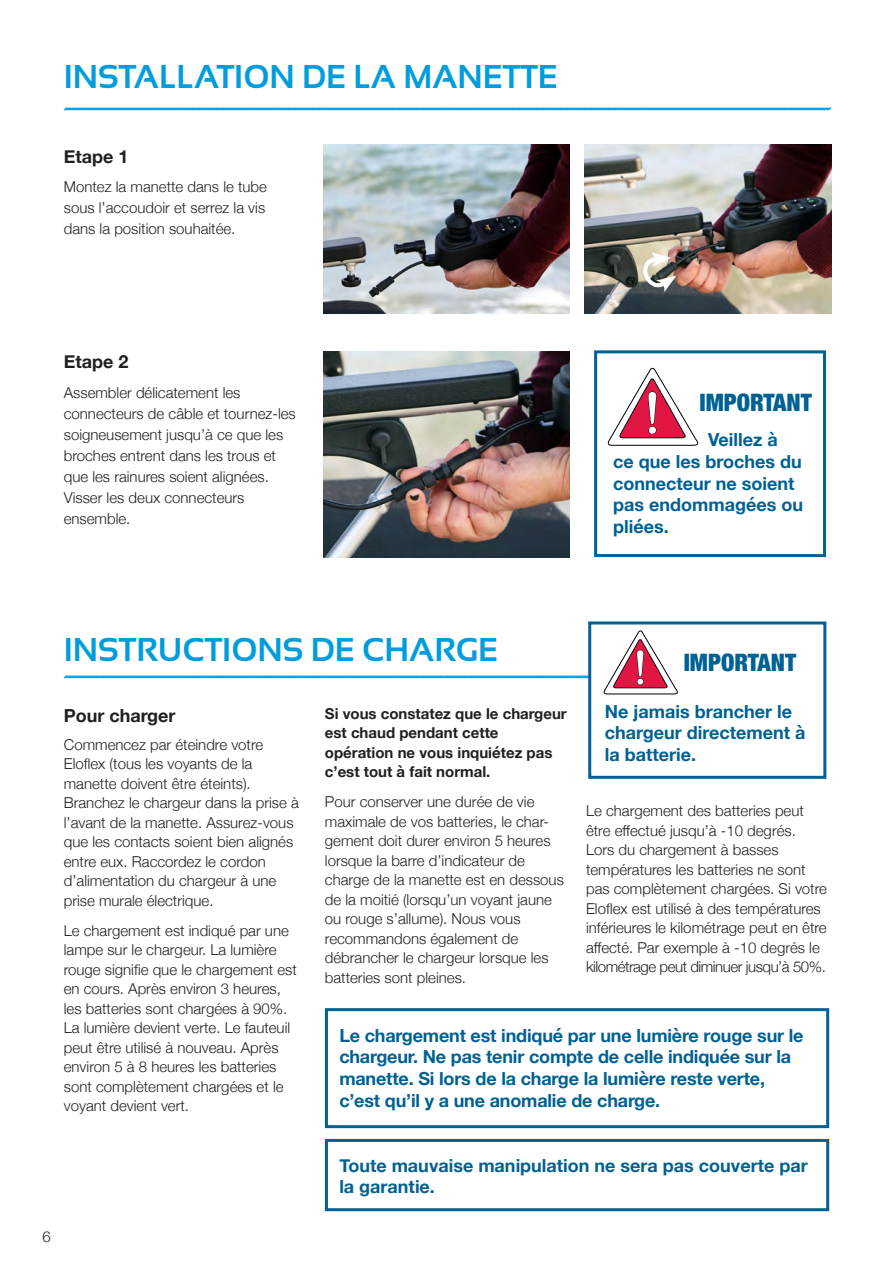
<style>
.page{position:relative;width:893px;height:1263px;background:#fff}
.page>*{position:absolute;margin:0;border:0;box-sizing:border-box;transform-origin:0 0}
.t1{font:700 33px "Sansation";color:#009ddd}
.t2{font:900 condensed 24px "Helvetica Neue";color:#006193}
.t3{font:700 18px/21.6px "Helvetica Neue";color:#006193}
.t4{font:700 18px "Helvetica Neue";color:#231f20}
.t5{font:300 15px/19.5px "Helvetica Neue";color:#231f20}
.t6{font:700 15px/19.5px "Helvetica Neue";color:#231f20}
</style>
<div class="page">
<svg style="left:63px;top:107px;width:769px;height:4px"></svg>
<div style="left:588px;top:621px;width:238px;height:158px;background:#fff;border:3px solid #006193"></div>
<svg style="left:63px;top:630px;width:615px;height:64px"></svg>
<div style="left:325px;top:1008px;width:504px;height:120px;border:3px solid #006193"></div>
<div style="left:325px;top:1139px;width:504px;height:72px;border:3px solid #006193"></div>
<div style="left:594px;top:350px;width:232px;height:207px;border:3px solid #006193"></div>
<img style="left:323px;top:145px;width:247px;height:169px">
<img style="left:585px;top:145px;width:246px;height:168px">
<img style="left:323px;top:351px;width:247px;height:206px">
<svg style="left:641px;top:252px;width:35px;height:40px"></svg>
<svg style="left:608px;top:368px;width:90px;height:78px"></svg>
<h1 class="t1" style="left:64px;top:58px;width:495px">INSTALLATION DE LA MANETTE</h1>
<p class="t4" style="left:64px;top:142px;width:66px">Etape 1</p>
<p class="t5" style="left:64px;top:175px;width:205px;line-height:21px;text-align:justify">Montez la manette dans le tube sous l’accoudoir et serrez la vis dans la position souhaitée.</p>
<p class="t4" style="left:64px;top:348px;width:66px">Etape 2</p>
<p class="t5" style="left:64px;top:381px;width:234px;line-height:21px">Assembler délicatement les connecteurs de câble et tournez-les soigneusement jusqu’à ce que les broches entrent dans les trous et que les rainures soient alignées.<br>Visser les deux connecteurs ensemble.</p>
<h2 class="t2" style="left:699px;top:382px;width:114px">IMPORTANT</h2>
<p class="t3" style="left:613px;top:430px;width:191px;text-indent:95px">Veillez à<br>ce que les broches du connecteur ne soient pas endommagées ou pliées.</p>
<h1 class="t1" style="left:64px;top:631px;width:436px">INSTRUCTIONS DE CHARGE</h1>
<h2 class="t2" style="left:684px;top:643px;width:114px">IMPORTANT</h2>
<p class="t3" style="left:605px;top:701px;width:202px">Ne jamais brancher le chargeur directement à la batterie.</p>
<p class="t6" style="left:325px;top:704px;width:243px">Si vous constatez que le chargeur est chaud pendant cette opération ne vous inquiétez pas c’est tout à fait normal.</p>
<p class="t5" style="left:325px;top:791px;width:240px">Pour conserver une durée de vie maximale de vos batteries, le char&shy;gement doit durer environ 5 heures lorsque la barre d’indicateur de charge de la manette est en dessous de la moitié (lorsqu’un voyant jaune ou rouge s’allume). Nous vous recommandons également de débrancher le chargeur lorsque les batteries sont pleines.</p>
<p class="t5" style="left:586px;top:800px;width:242px">Le chargement des batteries peut être effectué jusqu’à -10 degrés.<br>Lors du chargement à basses températures les batteries ne sont pas complètement chargées. Si votre Eloflex est utilisé à des températures inférieures le kilométrage peut en être affecté. Par exemple à -10 degrés le kilométrage peut diminuer jusqu’à 50%.</p>
<p class="t4" style="left:64px;top:701px;width:113px">Pour charger</p>
<p class="t5" style="left:64px;top:733px;width:237px">Commencez par éteindre votre<br>Eloflex (tous les voyants de la manette doivent être éteints).<br>Branchez le chargeur dans la prise à l’avant de la manette. Assurez-vous que les contacts soient bien alignés entre eux. Raccordez le cordon d’alimentation du chargeur à une prise murale électrique.</p>
<p class="t5" style="left:64px;top:919px;width:235px">Le chargement est indiqué par une lampe sur le chargeur. La lumière rouge signifie que le chargement est en cours. Après environ 3 heures, les batteries sont chargées à 90%.<br>La lumière devient verte. Le fauteuil peut être utilisé à nouveau. Après environ 5 à 8 heures les batteries sont complètement chargées et le voyant devient vert.</p>
<p class="t3" style="left:339px;top:1025px;width:466px">Le chargement est indiqué par une lumière rouge sur le chargeur. Ne pas tenir compte de celle indiquée sur la manette. Si lors de la charge la lumière reste verte, c’est qu’il y a une anomalie de charge.</p>
<p class="t5" style="left:43px;top:1226px;width:10px">6</p>
<p class="t3" style="left:339px;top:1155px;width:470px">Toute mauvaise manipulation ne sera pas couverte par la garantie.</p>
</div>
